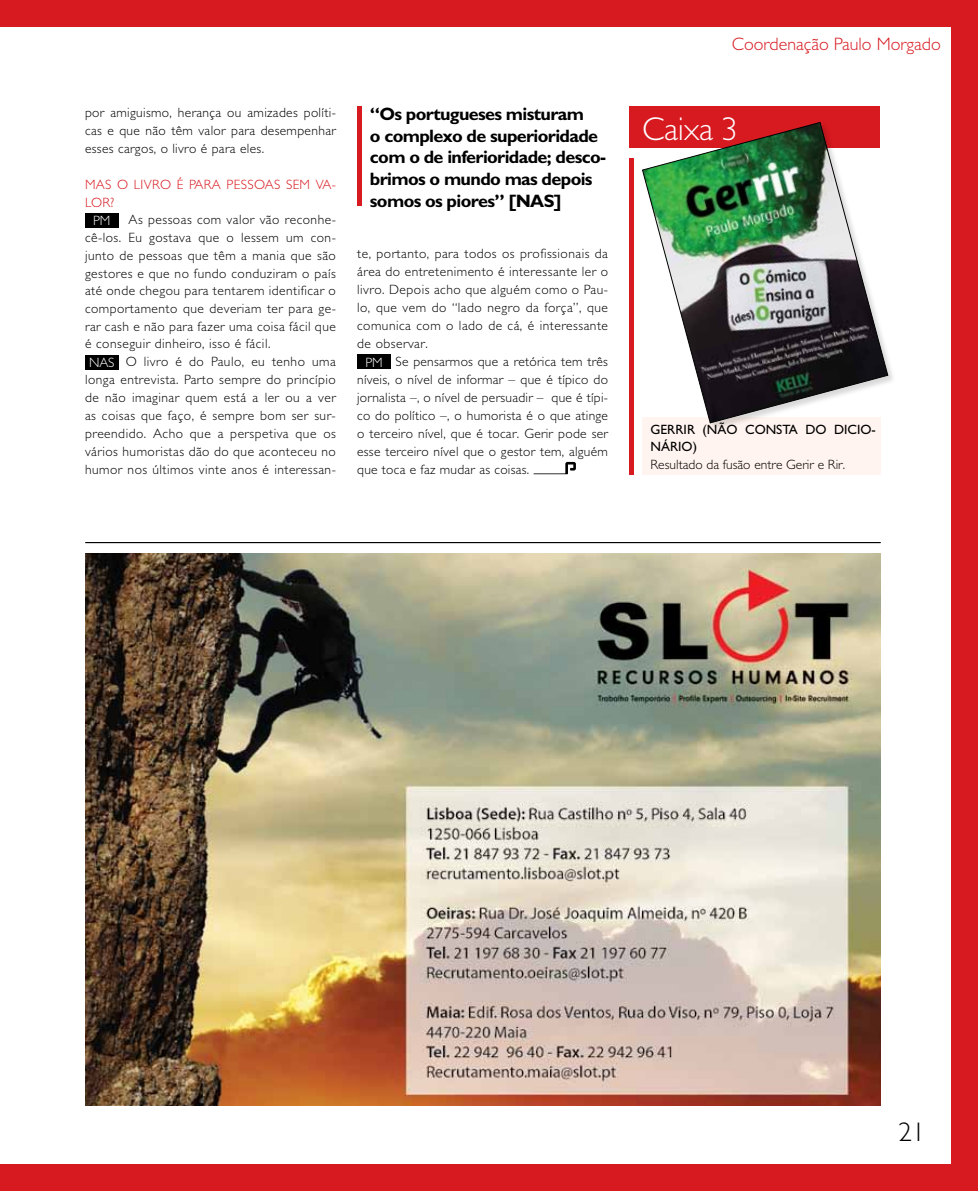
<style>
.page{position:relative;width:978px;height:1191px;background:#fff}
.page>*{position:absolute;margin:0;border:0;box-sizing:border-box;transform-origin:0 0}
.t1{font:300 33px "Gentle Sans";color:#fff}
.t2{font:300 27px "Gentle Sans";color:#000}
.t3{font:700 18px/21.6px "Gentle Sans";letter-spacing:-.035em;color:#000}
.t4{font:300 18px "Gentle Sans";color:#d71920}
.t5{font:300 13.5px/18px "Gentle Sans";letter-spacing:.035em;color:#000;text-align:justify}
.t6{font:300 13.5px/18px "Gentle Sans";letter-spacing:.025em;color:#d71920}
.t7{font:300 13.5px "Gentle Sans";color:#000}
.t8{font:13.5px/17.2px "Gentle Sans";color:#000}
.t9{font:300 13.5px "Gentle Sans";color:#fff}
.s1{color:#fff}
</style>
<div class="page">
<div style="left:0;top:0;width:978px;height:27px;background:#d71920"></div>
<div style="left:0;top:1164px;width:978px;height:27px;background:#d71920"></div>
<div style="left:951px;top:0;width:27px;height:1191px;background:#d71920"></div>
<div style="left:642px;top:417px;width:238px;height:57px;background:#fff4ef"></div>
<hr style="left:85px;top:542px;width:796px;height:1px;background:#000">
<div style="left:85px;top:213px;width:34px;height:14px;background:#000"></div>
<div style="left:85px;top:355px;width:34px;height:14px;background:#000"></div>
<div style="left:629px;top:106px;width:251px;height:41px;background:#d71920"></div>
<div style="left:629px;top:158px;width:5px;height:316px;background:#d71920"></div>
<div style="left:357px;top:355px;width:34px;height:14px;background:#000"></div>
<svg style="left:534px;top:462px;width:42px;height:12px"></svg>
<hr style="left:357px;top:106px;width:4px;height:99px;background:#d71920">
<div style="left:642px;top:122px;width:254px;height:309px;background:#000;opacity:.15"></div>
<img style="left:642px;top:122px;width:247px;height:302px">
<img style="left:85px;top:553px;width:795px;height:553px">
<p class="t5" style="left:85px;top:103px;width:252px">por amiguismo, herança ou amizades políti&shy;cas e que não têm valor para desempenhar esses cargos, o livro é para eles.</p>
<p class="t6" style="left:85px;top:175px;width:252px">Mas o livro é para pessoas sem va&shy;lor?</p>
<p class="t9" style="left:93px;top:213px;width:19px">PM</p>
<p class="t5" style="left:85px;top:211px;width:252px;text-indent:44px">As pessoas com valor vão reconhe&shy;cê-los. Eu gostava que o lessem um con&shy;junto de pessoas que têm a mania que são gestores e que no fundo conduziram o país até onde chegou para tentarem identificar o comportamento que deveriam ter para ge&shy;rar cash e não para fazer uma coisa fácil que é conseguir dinheiro, isso é fácil.</p>
<p class="t9" style="left:89px;top:355px;width:9px">NAS</p>
<p class="t5" style="left:85px;top:353px;width:252px;text-indent:41px">O livro é do Paulo, eu tenho uma longa entrevista. Parto sempre do princípio de não imaginar quem está a ler ou a ver as coisas que faço, é sempre bom ser sur&shy;preendido. Acho que a perspetiva que os vários humoristas dão do que aconteceu no humor nos últimos vinte anos é interessan-</p>
<h3 class="t3" style="left:370px;top:103px;width:238px">“Os portugueses misturam<br>o complexo de superioridade com o de inferioridade; desco&shy;brimos o mundo mas depois somos os piores” [NAS]</h3>
<p class="t5" style="left:357px;top:244px;width:252px">te, portanto, para todos os profissionais da área do entretenimento é interessante ler o livro. Depois acho que alguém como o Pau&shy;lo, que vem do “lado negro da força”, que comunica com o lado de cá, é interessante de observar.</p>
<p class="t5" style="left:357px;top:352px;width:252px;text-indent:8px"><span class="s1">PM</span> Se pensarmos que a retórica tem três níveis, o nível de informar – que é típico do jornalista –, o nível de persuadir – que é típi&shy;co do político –, o humorista é o que atinge o terceiro nível, que é tocar. Gerir pode ser esse terceiro nível que o gestor tem, alguém que toca e faz mudar as coisas.</p>
<h3 class="t4" style="left:732px;top:33px;width:210px">Coordenação Paulo Morgado</h3>
<h1 class="t1" style="left:642px;top:109px;width:98px">Caixa 3</h1>
<p class="t8" style="left:651px;top:421px;width:227px">GERRIR (NÃO CONSTA DO DICI O-<br>NÁRI O)</p>
<p class="t7" style="left:651px;top:456px;width:196px">Resultado da fusão entre Gerir e Rir.</p>
<h2 class="t2" style="left:898px;top:1116px;width:28px">21</h2>
</div>
